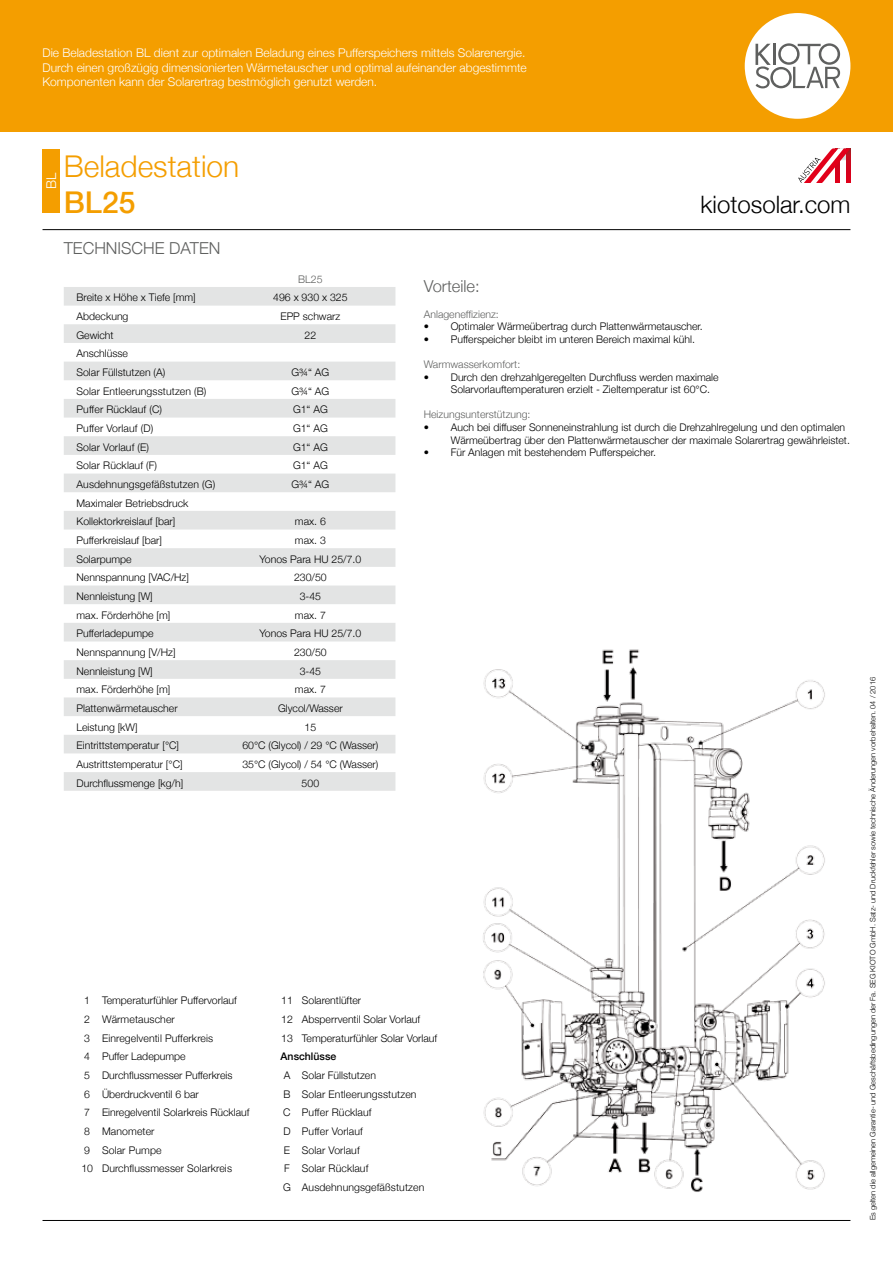
<style>
.page{position:relative;width:893px;height:1263px;background:#fff}
.page>*{position:absolute;margin:0;border:0;box-sizing:border-box;transform-origin:0 0}
.t1{font:300 30px "Helvetica Neue";color:#f49e00}
.t2{font:500 30px "Helvetica Neue";color:#f49e00}
.t3{font:300 24px "Helvetica Neue";color:#000}
.t4{font:300 16.5px "Helvetica Neue";color:#5f605f}
.t5{font:300 13.5px "Helvetica Neue";color:#fff}
.t6{font:300 12px/14.4px "Helvetica Neue";color:#fff}
.t7{font:300 10.5px/18.6px "Helvetica Neue";color:#000}
.t8{font:300 10.5px "Helvetica Neue";color:#5f605f}
.t9{font:500 10.5px "Helvetica Neue";color:#000}
.t10{font:300 7.5px "Helvetica Neue";color:#000}
</style>
<div class="page">
<div style="left:0;top:0;width:893px;height:132px;background:#f49e00"></div>
<div style="left:745px;top:13px;width:105px;height:106px;background:#fff;border-radius:50%"></div>
<svg style="left:755px;top:43px;width:85px;height:45px"></svg>
<hr style="left:43px;top:229px;width:807px;height:1px;background:#000">
<hr style="left:43px;top:1220px;width:807px;height:1px;background:#000">
<svg style="left:798px;top:148px;width:52px;height:35px"></svg>
<svg style="left:64px;top:287px;width:331px;height:504px;fill:#e7e8e8"></svg>
<div style="left:43px;top:149px;width:17px;height:64px;background:#f49e00"></div>
<img style="left:483px;top:649px;width:342px;height:543px">
<p class="t6" style="left:43px;top:45px;width:486px">Die Beladestation BL dient zur optimalen Beladung eines Pufferspeichers mittels Solarenergie.<br>Durch einen großzügig dimensionierten Wärmetauscher und optimal aufeinander abgestimmte<br>Komponenten kann der Solarertrag bestmöglich genutzt werden.</p>
<p class="t5" style="left:40px;top:189px;width:17px;rotate:-90deg">BL</p>
<h1 class="t1" style="left:64px;top:142px;width:177px">Beladestation</h1>
<h1 class="t2" style="left:64px;top:178px;width:73px">BL25</h1>
<h3 class="t4" style="left:64px;top:235px;width:137px">Tech nisch e DATEN</h3>
<p class="t8" style="left:298px;top:270px;width:26px">BL25</p>
<p class="t7" style="left:77px;top:288px;width:121px">Breite x Höhe x Tiefe [mm]</p>
<p class="t7" style="left:273px;top:288px;width:76px">496 x 930 x 325</p>
<p class="t7" style="left:77px;top:306px;width:53px">Abdeckung</p>
<p class="t7" style="left:280px;top:306px;width:61px">EPP schwarz</p>
<p class="t7" style="left:77px;top:325px;width:39px">Gewicht</p>
<p class="t7" style="left:305px;top:325px;width:13px">22</p>
<p class="t7" style="left:77px;top:344px;width:90px">Anschlüsse<br>Solar Füllstutzen (A)</p>
<p class="t7" style="left:292px;top:362px;width:39px">G¾“ AG</p>
<p class="t7" style="left:77px;top:381px;width:131px">Solar Entleerungsstutzen (B)</p>
<p class="t7" style="left:292px;top:381px;width:39px">G¾“ AG</p>
<p class="t7" style="left:77px;top:400px;width:87px">Puffer Rücklauf (C)</p>
<p class="t7" style="left:293px;top:400px;width:36px">G1“ AG</p>
<p class="t7" style="left:77px;top:418px;width:78px">Puffer Vorlauf (D)</p>
<p class="t7" style="left:293px;top:418px;width:36px">G1“ AG</p>
<p class="t7" style="left:77px;top:437px;width:74px">Solar Vorlauf (E)</p>
<p class="t7" style="left:293px;top:437px;width:36px">G1“ AG</p>
<p class="t7" style="left:77px;top:456px;width:82px">Solar Rücklauf (F)</p>
<p class="t7" style="left:293px;top:456px;width:36px">G1“ AG</p>
<p class="t7" style="left:77px;top:474px;width:140px">Ausdehnungsgefäßstutzen (G)</p>
<p class="t7" style="left:292px;top:474px;width:39px">G¾“ AG</p>
<p class="t7" style="left:77px;top:493px;width:114px">Maximaler Betriebsdruck<br>Kollektorkreislauf [bar]</p>
<p class="t7" style="left:295px;top:512px;width:32px">max. 6</p>
<p class="t7" style="left:77px;top:530px;width:87px">Pufferkreislauf [bar]</p>
<p class="t7" style="left:295px;top:530px;width:32px">max. 3</p>
<p class="t7" style="left:77px;top:549px;width:57px">Solarpumpe</p>
<p class="t7" style="left:260px;top:549px;width:103px">Yonos Para HU 25/7.0</p>
<p class="t7" style="left:77px;top:568px;width:114px">Nennspannung [VAC/Hz]</p>
<p class="t7" style="left:294px;top:568px;width:34px">230/50</p>
<p class="t7" style="left:77px;top:586px;width:78px">Nennleistung [W]</p>
<p class="t7" style="left:300px;top:586px;width:23px">3-45</p>
<p class="t7" style="left:77px;top:605px;width:95px">max. Förderhöhe [m]</p>
<p class="t7" style="left:295px;top:605px;width:32px">max. 7</p>
<p class="t7" style="left:77px;top:624px;width:79px">Pufferladepumpe</p>
<p class="t7" style="left:260px;top:624px;width:103px">Yonos Para HU 25/7.0</p>
<p class="t7" style="left:77px;top:642px;width:100px">Nennspannung [V/Hz]</p>
<p class="t7" style="left:294px;top:642px;width:34px">230/50</p>
<p class="t7" style="left:77px;top:661px;width:78px">Nennleistung [W]</p>
<p class="t7" style="left:300px;top:661px;width:23px">3-45</p>
<p class="t7" style="left:77px;top:680px;width:95px">max. Förderhöhe [m]</p>
<p class="t7" style="left:295px;top:680px;width:32px">max. 7</p>
<p class="t7" style="left:77px;top:698px;width:103px">Plattenwärmetauscher</p>
<p class="t7" style="left:278px;top:698px;width:66px">Glycol/Wasser</p>
<p class="t7" style="left:77px;top:717px;width:63px">Leistung [kW]</p>
<p class="t7" style="left:305px;top:717px;width:13px">15</p>
<p class="t7" style="left:77px;top:736px;width:104px">Eintrittstemperatur [°C]</p>
<p class="t7" style="left:242px;top:736px;width:138px">60°C (Glycol) / 29 °C (Wasser)</p>
<p class="t7" style="left:77px;top:754px;width:108px">Austrittstemperatur [°C]</p>
<p class="t7" style="left:242px;top:754px;width:138px">35°C (Glycol) / 54 °C (Wasser)</p>
<p class="t7" style="left:77px;top:773px;width:108px">Durchflussmenge [kg/h]</p>
<p class="t7" style="left:302px;top:773px;width:19px">500</p>
<h2 class="t3" style="left:701px;top:185px;width:151px">kiotosolar.com</h2>
<h3 class="t4" style="left:424px;top:273px;width:57px">Vorteile:</h3>
<p class="t8" style="left:424px;top:305px;width:77px">Anlageneffizienz:</p>
<p class="t7" style="left:424px;top:316px;width:281px">• Optimaler Wärmeübertrag durch Plattenwärmetauscher.</p>
<p class="t7" style="left:424px;top:329px;width:273px">• Pufferspeicher bleibt im unteren Bereich maximal kühl.</p>
<p class="t8" style="left:424px;top:356px;width:98px">Warmwasserkomfort:</p>
<p class="t7" style="left:451px;top:370px;width:269px;line-height:12.6px;text-indent:-27px">• Durch den drehzahlgeregelten Durchfluss werden maximale<br>Solarvorlauftemperaturen erzielt - Zieltemperatur ist 60°C.</p>
<p class="t8" style="left:424px;top:406px;width:108px">Heizungsunterstützung:</p>
<p class="t7" style="left:451px;top:420px;width:401px;line-height:12.6px;text-indent:-27px">• Auch bei diffuser Sonneneinstrahlung ist durch die Drehzahlregelung und den optimalen<br>Wärmeübertrag über den Plattenwärmetauscher der maximale Solarertrag gewährleistet.</p>
<p class="t7" style="left:424px;top:442px;width:234px">• Für Anlagen mit bestehendem Pufferspeicher.</p>
<p class="t7" style="left:81px;top:991px;width:170px">1 Temperaturfühler Puffervorlauf<br>2 Wärmetauscher<br>3 Einregelventil Pufferkreis<br>4 Puffer Ladepumpe<br>5 Durchflussmesser Pufferkreis<br>6 Überdruckventil 6 bar<br>7 Einregelventil Solarkreis Rücklauf<br>8 Manometer<br>9 Solar Pumpe<br>10 Durchflussmesser Solarkreis</p>
<p class="t7" style="left:281px;top:991px;width:158px">11 Solarentlüfter<br>12 Absperrventil Solar Vorlauf<br>13 Temperaturfühler Solar Vorlauf</p>
<p class="t9" style="left:281px;top:1048px;width:57px">Anschlüsse</p>
<p class="t7" style="left:283px;top:1065px;width:143px">A Solar Füllstutzen<br>B Solar Entleerungsstutzen<br>C Puffer Rücklauf<br>D Puffer Vorlauf<br>E Solar Vorlauf<br>F Solar Rücklauf<br>G Ausdehnungsgefäßstutzen</p>
<p class="t10" style="left:867px;top:1220px;width:545px;rotate:-90deg">Es gelten die allgemeinen Garantie- und Geschäftsbedingungen der Fa. SEG KIOTO GmbH. Satz- und Druckfehler sowie technische Änderungen vorbehalten. 04 / 2016</p>
</div>
